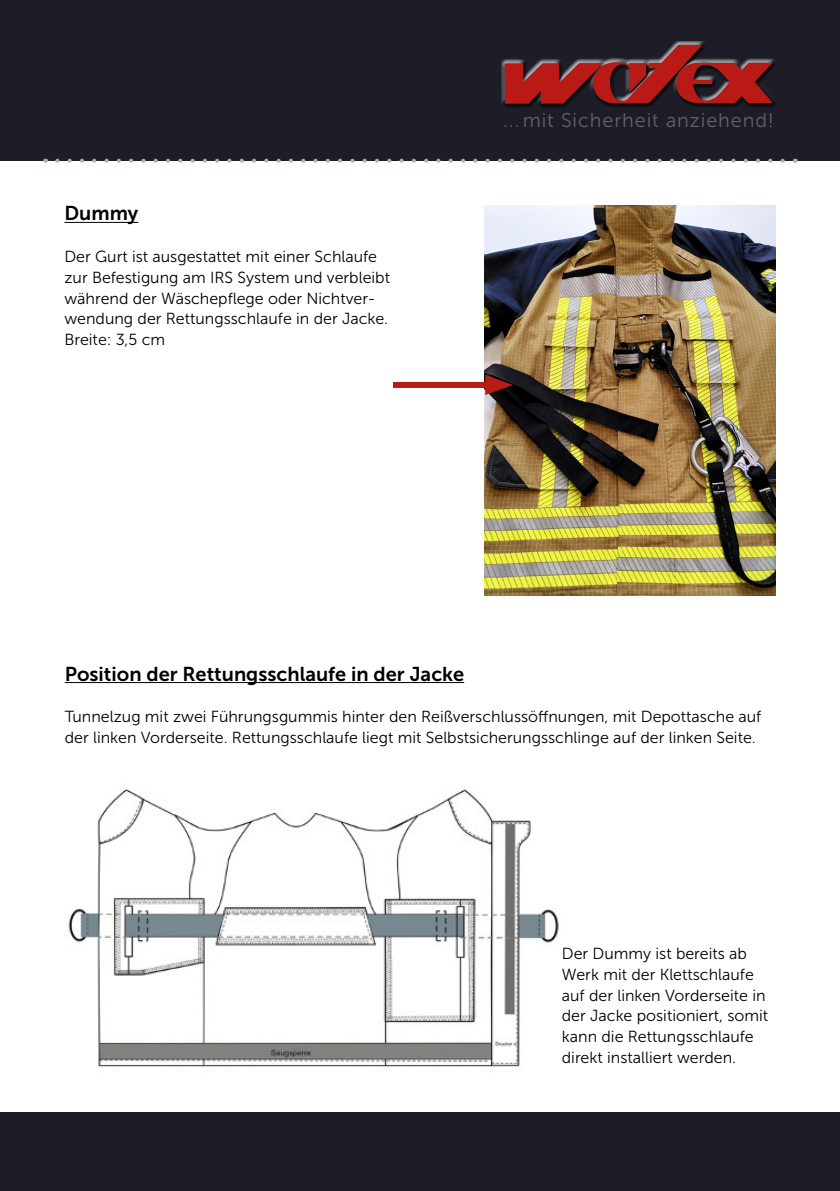
<style>
.page{position:relative;width:840px;height:1191px;background:#fff}
.page>*{position:absolute;margin:0;border:0;box-sizing:border-box;transform-origin:0 0}
.t1{font:20px "Museo Sans 700";color:#000}
.t2{font:19.8px "Museo Sans 300";letter-spacing:.045em;color:#636362}
.t3{font:16px/20.8px "Museo Sans 300";color:#000}
</style>
<div class="page">
<div style="left:0;top:0;width:839px;height:160px;background:#1c1d27"></div>
<svg style="left:45px;top:159px;width:737px;height:4px"></svg>
<div style="left:0;top:1112px;width:839px;height:79px;background:#1c1d27"></div>
<img style="left:484px;top:205px;width:291px;height:390px">
<hr style="left:64px;top:222px;width:74px;height:1px;background:#000">
<img style="left:68px;top:788px;width:491px;height:279px">
<hr style="left:65px;top:682px;width:399px;height:1px;background:#000">
<div style="left:501px;top:42px;width:275px;height:66px;background:#000;opacity:.75"></div>
<svg style="left:504px;top:45px;width:268px;height:59px"></svg>
<div style="left:393px;top:382px;width:103px;height:6px;background:#b91b16"></div>
<svg style="left:485px;top:375px;width:28px;height:20px"></svg>
<p class="t1" style="left:64px;top:202px;width:75px">Dummy</p>
<p class="t3" style="left:64px;top:246px;width:327px">Der Gurt ist ausgestattet mit einer Schlaufe zur Befestigung am IRS System und verbleibt während der Wäschepflege oder Nichtver&shy;wendung der Rettungsschlaufe in der Jacke.</p>
<p class="t3" style="left:64px;top:329px;width:102px">Breite: 3,5 cm</p>
<p class="t2" style="left:503px;top:110px;width:272px">... mit Sicherheit anziehend!</p>
<p class="t1" style="left:65px;top:662px;width:401px">Position der Rettungsschlaufe in der Jacke</p>
<p class="t3" style="left:65px;top:706px;width:697px">Tunnelzug mit zwei Führungsgummis hinter den Reißverschlussöffnungen, mit Depottasche auf der linken Vorderseite. Rettungsschlaufe liegt mit Selbstsicherungsschlinge auf der linken Seite.</p>
<p class="t3" style="left:561px;top:943px;width:208px">Der Dummy ist bereits ab<br>Werk mit der Klettschlaufe auf der linken Vorderseite in der Jacke positioniert, somit kann die Rettungsschlaufe direkt installiert werden.</p>
</div>
